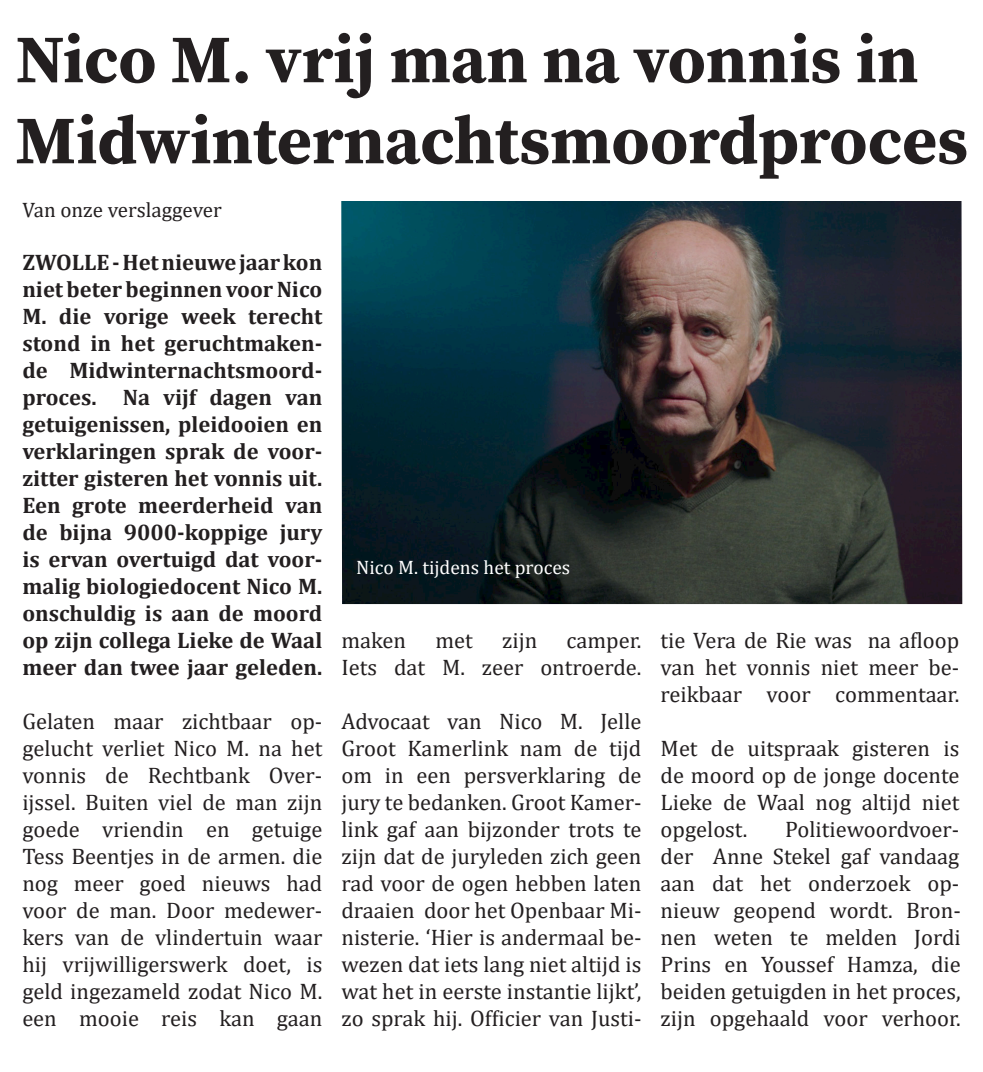
<style>
.page{position:relative;width:983px;height:1072px;background:#fff}
.page>*{position:absolute;margin:0;border:0;box-sizing:border-box;transform-origin:0 0}
.t1{font:67.5px "Source Serif Variable";color:#231f20}
.t2{font:22.5px/27px "Cambria";color:#231f20;text-align:justify}
.t3{font:700 22.5px/27px "Cambria";color:#231f20;text-align:justify}
.t4{font:21px "Cambria";color:#231f20}
.t5{font:19.5px "Cambria";color:#fff}
</style>
<div class="page">
<img style="left:341px;top:201px;width:621px;height:403px">
<p class="t1" style="left:16px;top:15px;width:904px">Nico M. vrij man na vonnis in</p>
<p class="t1" style="left:16px;top:96px;width:953px">Midwinternachtsmoordproces</p>
<p class="t4" style="left:22px;top:198px;width:201px">Van onze verslaggever</p>
<p class="t3" style="left:22px;top:248px;width:301px">ZWOLLE - Het nieuwe jaar kon niet beter beginnen voor Nico M. die vorige week terecht stond in het geruchtmaken&shy;de Midwinternachtsmoord&shy;proces. Na vijf dagen van getuigenissen, pleidooien en verklaringen sprak de voor&shy;zitter gisteren het vonnis uit.<br>Een grote meerderheid van de bijna 9000-koppige jury is ervan overtuigd dat voor&shy;malig biologiedocent Nico M. onschuldig is aan de moord op zijn collega Lieke de Waal meer dan twee jaar geleden.</p>
<p class="t2" style="left:22px;top:707px;width:301px">Gelaten maar zichtbaar op&shy;gelucht verliet Nico M. na het vonnis de Rechtbank Over&shy;ijssel. Buiten viel de man zijn goede vriendin en getuige Tess Beentjes in de armen. die nog meer goed nieuws had voor de man. Door medewer&shy;kers van de vlindertuin waar hij vrijwilligerswerk doet, is geld ingezameld zodat Nico M.</p>
<p class="t2" style="left:22px;top:1004px;width:301px">een mooie reis kan gaan</p>
<p class="t5" style="left:356px;top:555px;width:215px">Nico M. tijdens het proces</p>
<p class="t2" style="left:341px;top:627px;width:66px">maken</p>
<p class="t2" style="left:435px;top:627px;width:39px">met</p>
<p class="t2" style="left:502px;top:627px;width:37px">zijn</p>
<p class="t2" style="left:341px;top:627px;width:301px;text-align:right">camper.<br>Iets dat M. zeer ontroerde.</p>
<p class="t2" style="left:341px;top:708px;width:301px">Advocaat van Nico M. Jelle Groot Kamerlink nam de tijd om in een persverklaring de jury te bedanken. Groot Kamer&shy;link gaf aan bijzonder trots te zijn dat de juryleden zich geen rad voor de ogen hebben laten draaien door het Openbaar Mi&shy;nisterie. ‘Hier is andermaal be&shy;wezen dat iets lang niet altijd is wat het in eerste instantie lijkt’, zo sprak hij. Officier van Justi-</p>
<p class="t2" style="left:660px;top:627px;width:300px">tie Vera de Rie was na afloop van het vonnis niet meer be&shy;reikbaar voor commentaar.</p>
<p class="t2" style="left:660px;top:735px;width:300px">Met de uitspraak gisteren is de moord op de jonge docente Lieke de Waal nog altijd niet opgelost.</p>
<p class="t2" style="left:660px;top:816px;width:302px;text-indent:124px">Politiewoordvoer&shy;der Anne Stekel gaf vandaag aan dat het onderzoek op&shy;nieuw geopend wordt. Bron&shy;nen weten te melden Jordi Prins en Youssef Hamza, die beiden getuigden in het proces, zijn opgehaald voor verhoor.</p>
</div>
